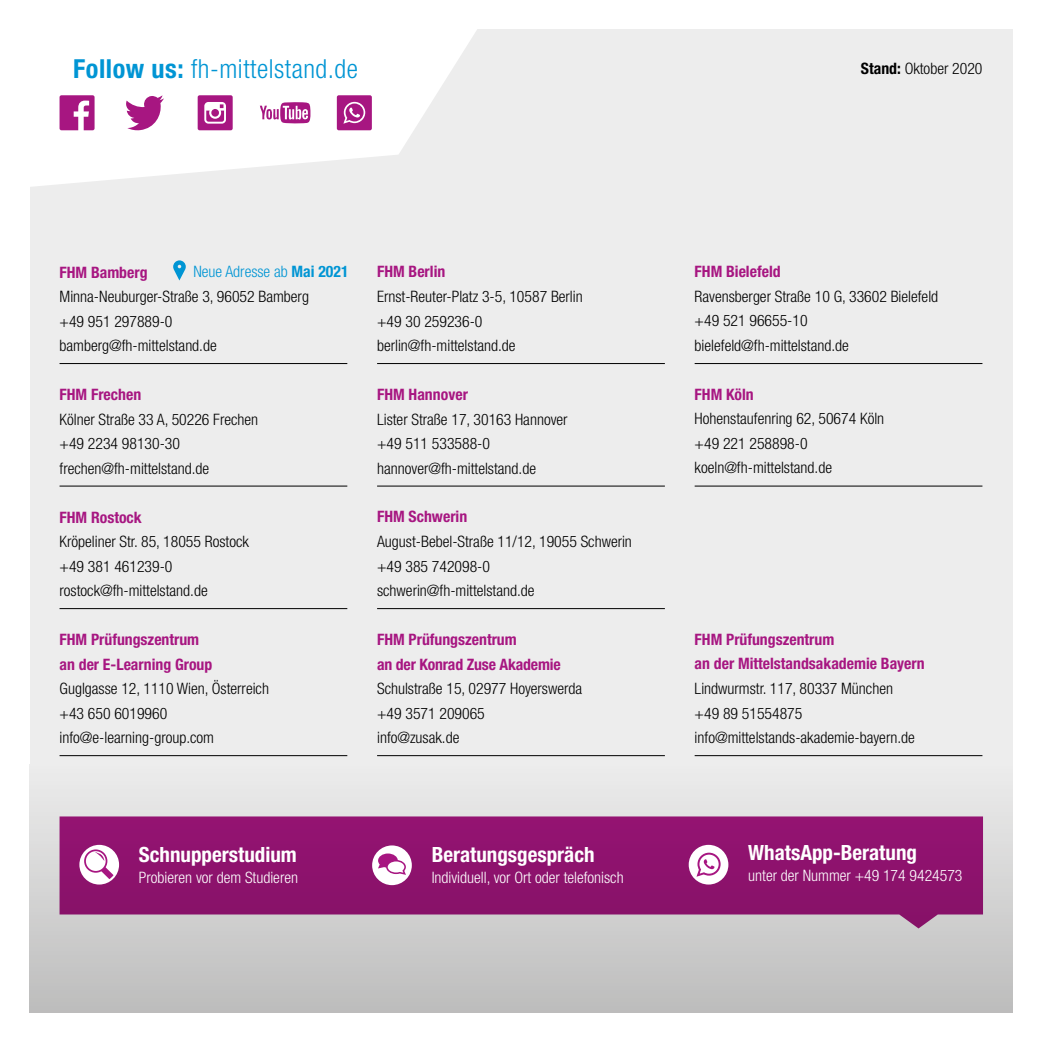
<style>
.page{position:relative;width:1042px;height:1042px;background:#fff}
.page>*{position:absolute;margin:0;border:0;box-sizing:border-box;transform-origin:0 0}
.t1{font:300 condensed 26.25px "Helvetica Neue LT Std";letter-spacing:.02em;color:#0095d4}
.t2{font:700 condensed 21px "Helvetica Neue LT Std";color:#fff}
.t3{font:300 condensed 15.75px/24.5px "Helvetica Neue LT Std";color:#000}
.t4{font:700 condensed 15.75px/24.5px "Helvetica Neue LT Std";color:#a71681}
.t5{font:300 condensed 15.75px "Helvetica Neue LT Std";color:#fff}
.t6{font:300 condensed 15.75px "Helvetica Neue LT Std";color:#0095d4}
.s1{font-weight:700}
</style>
<div class="page">
<div style="left:30px;top:30px;width:982px;height:982px;background:#ededed"></div>
<div style="left:30px;top:764px;width:982px;height:248px;background:linear-gradient(to bottom,#ededed,#bdbdbd)"></div>
<svg style="left:30px;top:29px;width:472px;height:158px;fill:#fff"></svg>
<svg style="left:60px;top:95px;width:35px;height:35px"></svg>
<svg style="left:126px;top:95px;width:38px;height:36px"></svg>
<svg style="left:260px;top:102px;width:50px;height:21px"></svg>
<svg style="left:337px;top:95px;width:35px;height:35px"></svg>
<svg style="left:198px;top:95px;width:35px;height:35px"></svg>
<svg style="left:60px;top:816px;width:923px;height:112px;background:#962a79"></svg>
<div style="left:79px;top:845px;width:40px;height:39px;background:#fff;border-radius:50%"></div>
<div style="left:84px;top:849px;width:23px;height:23px;border:2px solid #a71681;border-radius:50%"></div>
<svg style="left:101px;top:867px;width:13px;height:12px"></svg>
<svg style="left:95px;top:852px;width:9px;height:9px"></svg>
<div style="left:372px;top:845px;width:40px;height:40px;background:#fff;border-radius:50%"></div>
<svg style="left:378px;top:853px;width:28px;height:22px"></svg>
<div style="left:689px;top:845px;width:39px;height:39px;background:#fff;border-radius:50%"></div>
<svg style="left:696px;top:852px;width:25px;height:25px"></svg>
<hr style="left:60px;top:363px;width:287px;height:1px;background:#000">
<hr style="left:377px;top:363px;width:288px;height:1px;background:#000">
<hr style="left:694px;top:363px;width:288px;height:1px;background:#000">
<hr style="left:60px;top:486px;width:287px;height:1px;background:#000">
<hr style="left:377px;top:486px;width:288px;height:1px;background:#000">
<hr style="left:694px;top:486px;width:288px;height:1px;background:#000">
<hr style="left:60px;top:608px;width:287px;height:1px;background:#000">
<hr style="left:377px;top:608px;width:288px;height:1px;background:#000">
<hr style="left:60px;top:755px;width:287px;height:1px;background:#000">
<hr style="left:377px;top:755px;width:288px;height:1px;background:#000">
<hr style="left:694px;top:755px;width:288px;height:1px;background:#000">
<svg style="left:173px;top:260px;width:13px;height:20px"></svg>
<h1 class="t1" style="left:73px;top:54px;width:286px"><span class="s1">Follow us:</span> fh-mittelstand.de</h1>
<p class="t3" style="left:861px;top:56px;width:123px"><span class="s1">Stand:</span> Oktober 2020</p>
<p class="t6" style="left:193px;top:262px;width:157px">Neue Adresse ab <span class="s1">Mai 2021</span></p>
<p class="t4" style="left:60px;top:259px;width:90px">FHM Bamberg</p>
<p class="t3" style="left:60px;top:284px;width:251px">Minna-Neuburger-Straße 3, 96052 Bamberg +49 951 297889-0 bamberg@fh-mittelstand.de</p>
<p class="t4" style="left:60px;top:382px;width:83px">FHM Frechen</p>
<p class="t3" style="left:60px;top:407px;width:200px">Kölner Straße 33 A, 50226 Frechen +49 2234 98130-30 frechen@fh-mittelstand.de</p>
<p class="t4" style="left:60px;top:504px;width:84px">FHM Rostock</p>
<p class="t3" style="left:60px;top:529px;width:191px">Kröpeliner Str. 85, 18055 Rostock +49 381 461239-0 rostock@fh-mittelstand.de</p>
<p class="t4" style="left:60px;top:627px;width:154px">FHM Prüfungszentrum an der E-Learning Group</p>
<p class="t3" style="left:60px;top:676px;width:211px">Guglgasse 12, 1110 Wien, Österreich +43 650 6019960 info@e-learning-group.com</p>
<p class="t4" style="left:377px;top:259px;width:70px">FHM Berlin</p>
<p class="t3" style="left:377px;top:284px;width:207px">Ernst-Reuter-Platz 3-5, 10587 Berlin +49 30 259236-0 berlin@fh-mittelstand.de</p>
<p class="t4" style="left:377px;top:382px;width:92px">FHM Hannover</p>
<p class="t3" style="left:377px;top:406px;width:192px">Lister Straße 17, 30163 Hannover +49 511 533588-0 hannover@fh-mittelstand.de</p>
<p class="t4" style="left:377px;top:504px;width:92px">FHM Schwerin</p>
<p class="t3" style="left:377px;top:529px;width:256px">August-Bebel-Straße 11/12, 19055 Schwerin +49 385 742098-0 schwerin@fh-mittelstand.de</p>
<p class="t4" style="left:377px;top:627px;width:185px">FHM Prüfungszentrum<br>an der Konrad Zuse Akademie</p>
<p class="t3" style="left:377px;top:676px;width:207px">Schulstraße 15, 02977 Hoyerswerda +49 3571 209065<br>info@zusak.de</p>
<h2 class="t2" style="left:139px;top:841px;width:159px">Schnupperstudium</h2>
<p class="t5" style="left:139px;top:868px;width:161px">Probieren vor dem Studieren</p>
<h2 class="t2" style="left:432px;top:842px;width:164px">Beratungsgespräch</h2>
<p class="t5" style="left:432px;top:868px;width:193px">Individuell, vor Ort oder telefonisch</p>
<p class="t4" style="left:694px;top:259px;width:87px">FHM Bielefeld</p>
<p class="t3" style="left:694px;top:284px;width:245px">Ravensberger Straße 10 G, 33602 Bielefeld +49 521 96655-10 bielefeld@fh-mittelstand.de</p>
<p class="t4" style="left:694px;top:382px;width:61px">FHM Köln</p>
<p class="t3" style="left:694px;top:406px;width:191px">Hohenstaufenring 62, 50674 Köln +49 221 258898-0 koeln@fh-mittelstand.de</p>
<p class="t4" style="left:694px;top:627px;width:231px">FHM Prüfungszentrum<br>an der Mittelstandsakademie Bayern</p>
<p class="t3" style="left:694px;top:676px;width:222px">Lindwurmstr. 117, 80337 München +49 89 51554875 info@mittelstands-akademie-bayern.de</p>
<h2 class="t2" style="left:748px;top:840px;width:170px">WhatsApp-Beratung</h2>
<p class="t5" style="left:748px;top:866px;width:216px">unter der Nummer +49 174 9424573</p>
</div>
